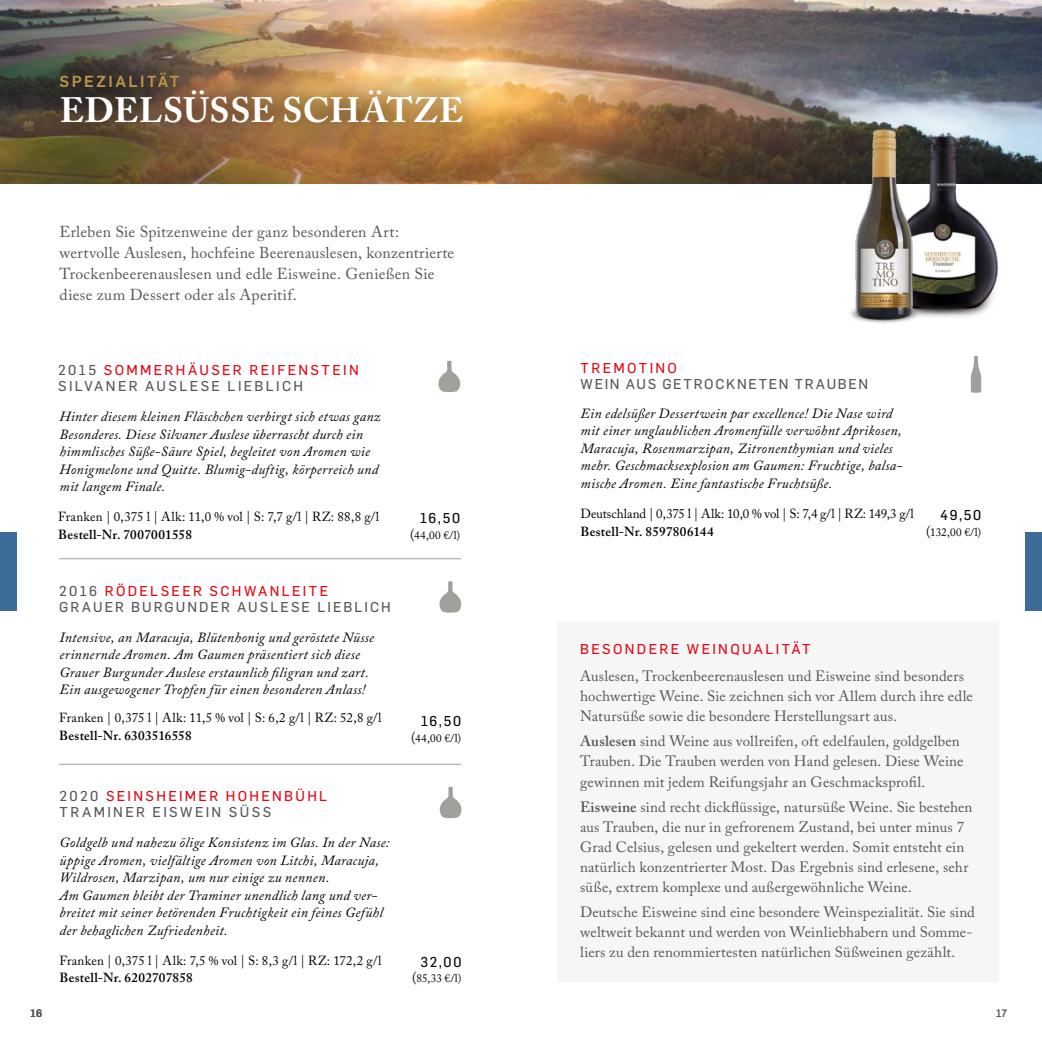
<style>
.page{position:relative;width:1042px;height:1042px;background:#fff}
.page>*{position:absolute;margin:0;border:0;box-sizing:border-box;transform-origin:0 0}
.t1{font:700 35px "Adobe Caslon Pro";letter-spacing:.015em;color:#fff}
.t2{font:15.75px/21px "Adobe Caslon Pro";letter-spacing:.015em;color:#575651}
.t3{font:500 15.75px "Flama";letter-spacing:.16em;color:#bb944b}
.t4{font:14.88px/20.1px "Adobe Caslon Pro";letter-spacing:.01em;color:#575651}
.t5{font:italic 14px/17.5px "Adobe Caslon Pro";letter-spacing:.02em;color:#000}
.t6{font:14px/15.8px "Flama Basic";letter-spacing:.165em;color:#575651}
.t7{font:14px "Flama Basic";letter-spacing:.165em;color:#e30613}
.t8{font:14px "Flama Basic";letter-spacing:.12em;color:#575651}
.t9{font:14px "Flama Basic";letter-spacing:.125em;color:#000}
.t10{font:13.12px "Adobe Caslon Pro";letter-spacing:.01em;color:#000}
.t11{font:600 13.12px "Adobe Caslon Pro";letter-spacing:.02em;color:#000}
.t12{font:11.38px "Adobe Caslon Pro";letter-spacing:.04em;color:#000}
.t13{font:500 10.5px "Flama";color:#575651}
.s1{color:#e30613}
.s2{font-size:14px}
.s3{font-weight:600}
</style>
<div class="page">
<img style="left:0;top:0;width:1042px;height:184px">
<svg style="left:971px;top:356px;width:10px;height:37px"></svg>
<svg style="left:439px;top:581px;width:22px;height:32px"></svg>
<svg style="left:438px;top:361px;width:22px;height:31px"></svg>
<svg style="left:440px;top:787px;width:21px;height:31px"></svg>
<img style="left:34px;top:48px;width:454px;height:102px">
<div style="left:0;top:532px;width:17px;height:78px;background:#3c6b97"></div>
<div style="left:1025px;top:532px;width:17px;height:78px;background:#3c6b97"></div>
<hr style="left:59px;top:558px;width:402px;height:1px;background:#9d9d9c">
<hr style="left:59px;top:764px;width:402px;height:1px;background:#9d9d9c">
<div style="left:557px;top:621px;width:442px;height:361px;background:#f6f6f6"></div>
<img style="left:884px;top:100px;width:119px;height:217px">
<img style="left:816px;top:110px;width:137px;height:214px">
<p class="t3" style="left:60px;top:70px;width:121px">SPEZIALITÄT</p>
<h1 class="t1" style="left:60px;top:90px;width:405px">EDELSÜSSE SCHÄTZE</h1>
<p class="t2" style="left:60px;top:221px;width:396px">Erleben Sie Spitzenweine der ganz besonderen Art: wertvolle Auslesen, hochfeine Beerenauslesen, konzentrierte Trockenbeerenauslesen und edle Eisweine. Genießen Sie diese zum Dessert oder als Aperitif.</p>
<p class="t6" style="left:58px;top:361px;width:302px">2015 <span class="s1">SOMMERHÄUSER REIFENSTEIN<br></span>SILVANER AUSLESE LIEBLICH</p>
<p class="t5" style="left:60px;top:407px;width:322px">Hinter diesem kleinen Fläschchen verbirgt sich etwas ganz Besonderes. Diese Silvaner Auslese überrascht durch ein himmlisches Süße-Säure Spiel, begleitet von Aromen wie Honigmelone und Quitte. Blumig-duftig, körperreich und mit langem Finale.</p>
<p class="t10" style="left:58px;top:509px;width:322px">Franken | 0,375 l | Alk: 11,0 % vol | S: 7,7 g/l | RZ: 88,8 g/l</p>
<p class="t11" style="left:58px;top:526px;width:135px">Bestell-Nr. 7007001558</p>
<p class="t6" style="left:59px;top:582px;width:333px">2016 <span class="s1">RÖDELSEER SCHWANLEITE<br></span>GRAUER BURGUNDER AUSLESE LIEBLICH</p>
<p class="t5" style="left:60px;top:628px;width:316px">Intensive, an Maracuja, Blütenhonig und geröstete Nüsse erinnernde Aromen. Am Gaumen präsentiert sich diese Grauer Burgunder Auslese erstaunlich filigran und zart.<br>Ein ausgewogener Tropfen für einen besonderen Anlass!</p>
<p class="t10" style="left:59px;top:710px;width:324px">Franken | 0,375 l | Alk: 11,5 % vol | S: 6,2 g/l | RZ: 52,8 g/l</p>
<p class="t11" style="left:59px;top:727px;width:134px">Bestell-Nr. 6303516558</p>
<p class="t6" style="left:60px;top:787px;width:269px">2020 <span class="s1">SEINSHEIMER HOHENBÜHL<br></span>TRAMINER EISWEIN SÜSS</p>
<p class="t5" style="left:60px;top:833px;width:331px">Goldgelb und nahezu ölige Konsistenz im Glas. In der Nase: üppige Aromen, vielfältige Aromen von Litchi, Maracuja, Wildrosen, Marzipan, um nur einige zu nennen.<br>Am Gaumen bleibt der Traminer unendlich lang und ver&shy;breitet mit seiner betörenden Fruchtigkeit ein feines Gefühl der behaglichen Zufriedenheit.</p>
<p class="t10" style="left:60px;top:952px;width:323px">Franken | 0,375 l | Alk: 7,5 % vol | S: 8,3 g/l | RZ: 172,2 g/l</p>
<p class="t11" style="left:60px;top:970px;width:135px">Bestell-Nr. 6202707858</p>
<p class="t9" style="left:420px;top:508px;width:42px">16,50</p>
<p class="t12" style="left:410px;top:528px;width:51px"><span class="s2">(</span>44,00 €/l)</p>
<p class="t9" style="left:421px;top:711px;width:42px">16,50</p>
<p class="t12" style="left:411px;top:731px;width:51px"><span class="s2">(</span>44,00 €/l)</p>
<p class="t9" style="left:420px;top:952px;width:43px">32,00</p>
<p class="t12" style="left:412px;top:971px;width:51px"><span class="s2">(</span>85,33 €/l)</p>
<p class="t7" style="left:580px;top:358px;width:98px">TREMOTINO</p>
<p class="t8" style="left:580px;top:374px;width:289px">WEIN AUS GETROCKNETEN TRAUBEN</p>
<p class="t5" style="left:580px;top:404px;width:323px">Ein edelsüßer Dessertwein par excellence! Die Nase wird mit einer unglaublichen Aromenfülle verwöhnt Aprikosen, Maracuja, Rosenmarzipan, Zitronenthymian und vieles mehr. Geschmacksexplosion am Gaumen: Fruchtige, balsa&shy;mische Aromen. Eine fantastische Fruchtsüße.</p>
<p class="t10" style="left:580px;top:506px;width:335px">Deutschland | 0,375 l | Alk: 10,0 % vol | S: 7,4 g/l | RZ: 149,3 g/l</p>
<p class="t11" style="left:580px;top:523px;width:135px">Bestell-Nr. 8597806144</p>
<p class="t9" style="left:940px;top:505px;width:43px">49,50</p>
<p class="t12" style="left:926px;top:525px;width:57px"><span class="s2">(</span>132,00 €/l)</p>
<p class="t7" style="left:580px;top:639px;width:232px">BESONDERE WEINQUALITÄT</p>
<p class="t4" style="left:580px;top:666px;width:394px">Auslesen, Trockenbeerenauslesen und Eisweine sind besonders hochwertige Weine. Sie zeichnen sich vor Allem durch ihre edle<br>Natursüße sowie die besondere Herstellungsart aus.</p>
<p class="t4" style="left:580px;top:731px;width:385px"><span class="s3">Auslesen</span> sind Weine aus vollreifen, oft edelfaulen, goldgelben<br>Trauben. Die Trauben werden von Hand gelesen. Diese Weine gewinnen mit jedem Reifungsjahr an Geschmacksprofil.</p>
<p class="t4" style="left:580px;top:796px;width:394px"><span class="s3">Eisweine</span> sind recht dickflüssige, natursüße Weine. Sie bestehen aus Trauben, die nur in gefrorenem Zustand, bei unter minus 7<br>Grad Celsius, gelesen und gekeltert werden. Somit entsteht ein natürlich konzentrierter Most. Das Ergebnis sind erlesene, sehr süße, extrem komplexe und außergewöhnliche Weine.</p>
<p class="t4" style="left:580px;top:902px;width:396px">Deutsche Eisweine sind eine besondere Weinspezialität. Sie sind weltweit bekannt und werden von Weinliebhabern und Somme&shy;liers zu den renommiertesten natürlichen Süßweinen gezählt.</p>
<p class="t13" style="left:31px;top:1006px;width:13px">16</p>
<p class="t13" style="left:996px;top:1006px;width:13px">17</p>
</div>
